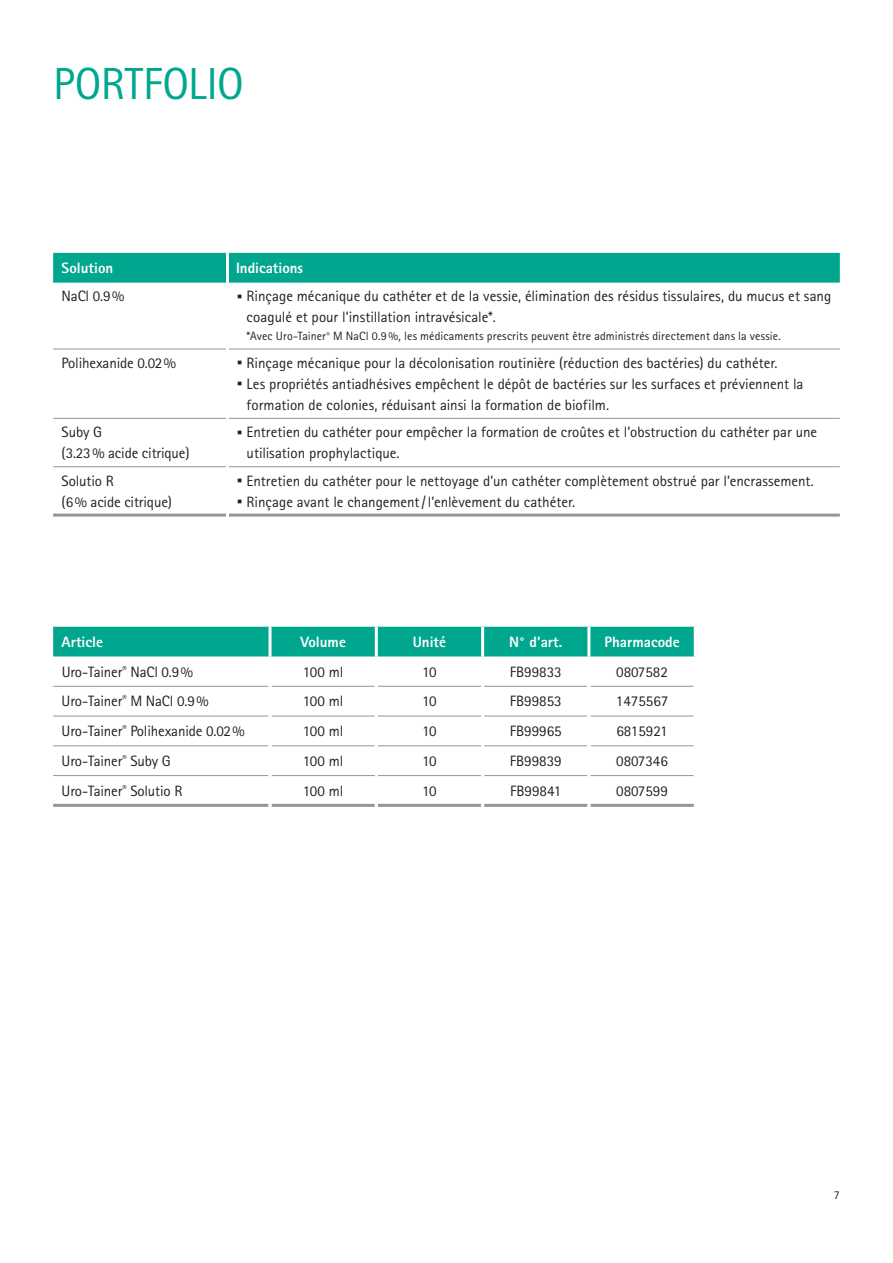
<style>
.page{position:relative;width:893px;height:1263px;background:#fff}
.page>*{position:absolute;margin:0;border:0;box-sizing:border-box;transform-origin:0 0}
.t1{font:45px "Rotis Sans Serif Pro";letter-spacing:-.005em;color:#00a78e}
.t2{font:15px/21px "Rotis Sans Serif Pro";color:#231f20}
.t3{font:800 15px "Rotis Sans Serif Pro";color:#fff}
.t4{font:12px "Rotis Sans Serif Pro";letter-spacing:.01em;color:#231f20}
.s1{font-weight:800;font-size:30px}
</style>
<div class="page">
<div style="left:53px;top:253px;width:787px;height:30px;background:#00a78e"></div>
<hr style="left:229px;top:349px;width:611px;height:1px;background:#939598">
<hr style="left:229px;top:418px;width:611px;height:1px;background:#939598">
<hr style="left:229px;top:466px;width:611px;height:1px;background:#939598">
<hr style="left:53px;top:349px;width:173px;height:1px;background:#939598">
<hr style="left:53px;top:418px;width:173px;height:1px;background:#939598">
<hr style="left:53px;top:466px;width:173px;height:1px;background:#939598">
<hr style="left:53px;top:514px;width:173px;height:3px;background:#939598">
<hr style="left:229px;top:514px;width:611px;height:3px;background:#939598">
<hr style="left:226px;top:253px;width:3px;height:30px;background:#fff">
<div style="left:53px;top:627px;width:641px;height:29px;background:#00a78e"></div>
<hr style="left:271px;top:686px;width:104px;height:1px;background:#939598">
<hr style="left:378px;top:686px;width:103px;height:1px;background:#939598">
<hr style="left:484px;top:686px;width:103px;height:1px;background:#939598">
<hr style="left:590px;top:686px;width:104px;height:1px;background:#939598">
<hr style="left:271px;top:716px;width:104px;height:1px;background:#939598">
<hr style="left:378px;top:716px;width:103px;height:1px;background:#939598">
<hr style="left:484px;top:716px;width:103px;height:1px;background:#939598">
<hr style="left:590px;top:716px;width:104px;height:1px;background:#939598">
<hr style="left:271px;top:745px;width:104px;height:1px;background:#939598">
<hr style="left:378px;top:745px;width:103px;height:1px;background:#939598">
<hr style="left:484px;top:745px;width:103px;height:1px;background:#939598">
<hr style="left:590px;top:745px;width:104px;height:1px;background:#939598">
<hr style="left:271px;top:775px;width:104px;height:1px;background:#939598">
<hr style="left:378px;top:775px;width:103px;height:1px;background:#939598">
<hr style="left:484px;top:775px;width:103px;height:1px;background:#939598">
<hr style="left:590px;top:775px;width:104px;height:1px;background:#939598">
<hr style="left:53px;top:686px;width:215px;height:1px;background:#939598">
<hr style="left:53px;top:716px;width:215px;height:1px;background:#939598">
<hr style="left:53px;top:745px;width:215px;height:1px;background:#939598">
<hr style="left:53px;top:775px;width:215px;height:1px;background:#939598">
<hr style="left:53px;top:804px;width:215px;height:3px;background:#939598">
<hr style="left:271px;top:804px;width:104px;height:3px;background:#939598">
<hr style="left:378px;top:804px;width:103px;height:3px;background:#939598">
<hr style="left:484px;top:804px;width:103px;height:3px;background:#939598">
<hr style="left:590px;top:804px;width:104px;height:3px;background:#939598">
<hr style="left:268px;top:627px;width:3px;height:29px;background:#fff">
<hr style="left:587px;top:627px;width:3px;height:29px;background:#fff">
<hr style="left:375px;top:627px;width:3px;height:29px;background:#fff">
<hr style="left:481px;top:627px;width:3px;height:29px;background:#fff">
<h1 class="t1" style="left:53px;top:57px;width:192px">PORTFOLIO</h1>
<p class="t3" style="left:62px;top:258px;width:53px">Solution</p>
<p class="t3" style="left:236px;top:258px;width:69px">Indications</p>
<p class="t2" style="left:62px;top:286px;width:64px">NaCl 0.9%</p>
<p class="t2" style="left:247px;top:286px;width:586px;text-indent:-11px"><span class="s1">·</span> Rinçage mécanique du cathéter et de la vessie, élimination des résidus tissulaires, du mucus et sang coagulé et pour l’instillation intravésicale*.</p>
<p class="t4" style="left:247px;top:329px;width:536px">*Avec Uro-Tainer<sup>®</sup> M NaCl 0.9%, les médicaments prescrits peuvent être administrés directement dans la vessie.</p>
<p class="t2" style="left:62px;top:352px;width:116px">Polihexanide 0.02%</p>
<p class="t2" style="left:236px;top:352px;width:543px"><span class="s1">·</span> Rinçage mécanique pour la décolonisation routinière (réduction des bactéries) du cathéter.</p>
<p class="t2" style="left:236px;top:373px;width:569px"><span class="s1">·</span> Les propriétés antiadhésives empêchent le dépôt de bactéries sur les surfaces et préviennent la</p>
<p class="t2" style="left:247px;top:394px;width:364px">formation de colonies, réduisant ainsi la formation de biofilm.</p>
<p class="t2" style="left:62px;top:422px;width:130px">Suby G<br>(3.23% acide citrique)</p>
<p class="t2" style="left:247px;top:422px;width:572px;text-indent:-11px"><span class="s1">·</span> Entretien du cathéter pour empêcher la formation de croûtes et l’obstruction du cathéter par une utilisation prophylactique.</p>
<p class="t2" style="left:62px;top:470px;width:112px">Solutio R<br>(6% acide citrique)</p>
<p class="t2" style="left:236px;top:470px;width:579px"><span class="s1">·</span> Entretien du cathéter pour le nettoyage d’un cathéter complètement obstrué par l’encrassement. <span class="s1">·</span> Rinçage avant le changement/l’enlèvement du cathéter.</p>
<p class="t3" style="left:62px;top:632px;width:43px">Article</p>
<p class="t3" style="left:300px;top:632px;width:47px">Volume</p>
<p class="t3" style="left:413px;top:632px;width:35px">Unité</p>
<p class="t3" style="left:509px;top:632px;width:55px">N° d’art.</p>
<p class="t3" style="left:605px;top:632px;width:76px">Pharmacode</p>
<p class="t2" style="left:62px;top:661px;width:133px">Uro-Tainer<sup>®</sup> NaCl 0.9%</p>
<p class="t2" style="left:303px;top:661px;width:42px">100 ml</p>
<p class="t2" style="left:422px;top:661px;width:16px">10</p>
<p class="t2" style="left:510px;top:661px;width:53px">FB99833</p>
<p class="t2" style="left:616px;top:661px;width:53px">0807582</p>
<p class="t2" style="left:62px;top:691px;width:148px">Uro-Tainer<sup>®</sup> M NaCl 0.9%</p>
<p class="t2" style="left:303px;top:691px;width:42px">100 ml</p>
<p class="t2" style="left:422px;top:691px;width:16px">10</p>
<p class="t2" style="left:510px;top:691px;width:53px">FB99853</p>
<p class="t2" style="left:616px;top:691px;width:54px">1475567</p>
<p class="t2" style="left:62px;top:721px;width:185px">Uro-Tainer<sup>®</sup> Polihexanide 0.02%</p>
<p class="t2" style="left:303px;top:721px;width:42px">100 ml</p>
<p class="t2" style="left:422px;top:721px;width:16px">10</p>
<p class="t2" style="left:510px;top:721px;width:53px">FB99965</p>
<p class="t2" style="left:616px;top:721px;width:53px">6815921</p>
<p class="t2" style="left:62px;top:750px;width:111px">Uro-Tainer<sup>®</sup> Suby G</p>
<p class="t2" style="left:303px;top:750px;width:42px">100 ml</p>
<p class="t2" style="left:422px;top:750px;width:16px">10</p>
<p class="t2" style="left:510px;top:750px;width:53px">FB99839</p>
<p class="t2" style="left:616px;top:750px;width:53px">0807346</p>
<p class="t2" style="left:62px;top:780px;width:122px">Uro-Tainer<sup>®</sup> Solutio R</p>
<p class="t2" style="left:303px;top:780px;width:42px">100 ml</p>
<p class="t2" style="left:422px;top:780px;width:16px">10</p>
<p class="t2" style="left:510px;top:780px;width:53px">FB99841</p>
<p class="t2" style="left:616px;top:780px;width:53px">0807599</p>
<p class="t4" style="left:834px;top:1188px;width:7px">7</p>
</div>
